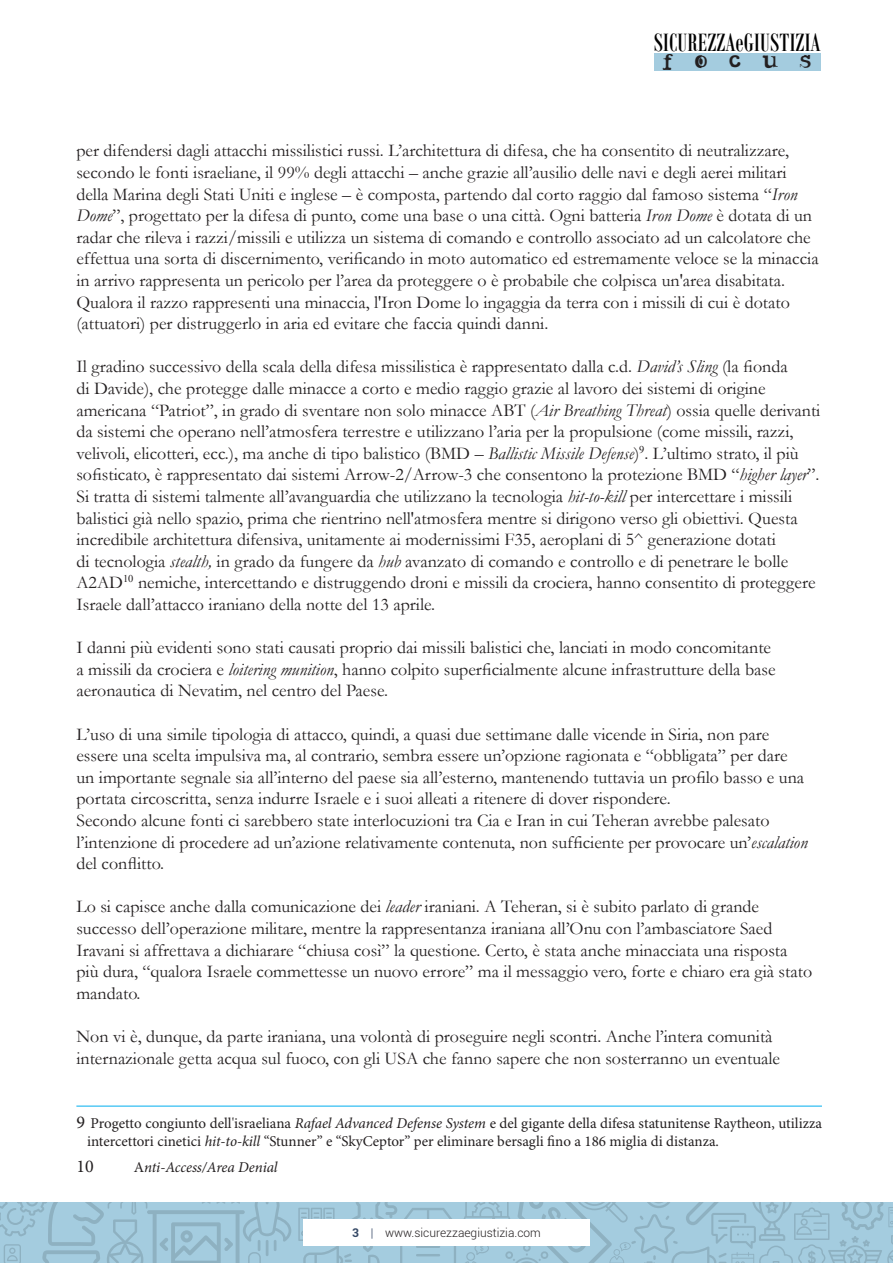
<style>
.page{position:relative;width:893px;height:1263px;background:#fff}
.page>*{position:absolute;margin:0;border:0;box-sizing:border-box;transform-origin:0 0}
.t1{font:27px "Bodoni MT Condensed";letter-spacing:.01em;color:#000}
.t2{font:18px/21.6px "Garamond";color:#231f20}
.t3{font:18px "Noir Filled";letter-spacing:1.13em;color:#231f20}
.t4{font:18px "Minion Pro";color:#231f20}
.t5{font:15px/18px "Minion Pro";color:#231f20}
.t6{font:italic 15px "Minion Pro";letter-spacing:-.01em;color:#231f20}
.t7{font:300 12px "Roboto";color:#231f20}
.s1{font-style:italic}
.s2{color:#1f1f1f}
.s3{font-size:18px}
.s4{font-style:normal}
.s5{font-weight:700;color:#364966}
.s6{color:#364966}
</style>
<div class="page">
<svg style="left:0;top:1202px;width:893px;height:61px;fill:#a4ccdf"></svg>
<div style="left:303px;top:1219px;width:287px;height:26px;background:#fff"></div>
<div style="left:654px;top:53px;width:167px;height:18px;background:#a4ccdf"></div>
<hr style="left:76px;top:1106px;width:746px;height:1px;background:#00aeef">
<h1 class="t1" style="left:654px;top:26px;width:168px">SICUREZZAeGIUSTIZIA</h1>
<p class="t3" style="left:662px;top:48px;width:151px">FOCUS</p>
<p class="t2" style="left:76px;top:139px;width:744px">per difendersi dagli attacchi missilistici russi. L’architettura di difesa, che ha consentito di neutralizzare, secondo le fonti israeliane, il 99% degli attacchi – anche grazie all’ausilio delle navi e degli aerei militari della Marina degli Stati Uniti e inglese – è composta, partendo dal corto raggio dal famoso sistema “<span class="s1">Iron Dome</span>”, progettato per la difesa di punto, come una base o una città. Ogni batteria <span class="s1">Iron Dome</span> è dotata di un radar che rileva i razzi/missili e utilizza un sistema di comando e controllo associato ad un calcolatore che effettua una sorta di discernimento, verificando in moto automatico ed estremamente veloce se la minaccia in arrivo rappresenta un pericolo per l’area da proteggere o è probabile che colpisca un'area disabitata.<br>Qualora il razzo rappresenti una minaccia, l'Iron Dome lo ingaggia da terra con i missili di cui è dotato (attuatori) per distruggerlo in aria ed evitare che faccia quindi danni.</p>
<p class="t2" style="left:76px;top:355px;width:745px">Il gradino successivo della scala della difesa missilistica è rappresentato dalla c.d. <span class="s1">David’s Sling</span> (la fionda<br>di Davide), che protegge dalle minacce a corto e medio raggio grazie al lavoro dei sistemi di origine americana “Patriot”, in grado di sventare non solo minacce ABT (<span class="s1">Air Breathing Threat</span>) ossia quelle derivanti da sistemi che operano nell’atmosfera terrestre e utilizzano l’aria per la propulsione (come missili, razzi, velivoli, elicotteri, ecc.), ma anche di tipo balistico (BMD – <span class="s1">Ballistic Missile Defense</span>)<sup>9</sup>. L’ultimo strato, il più sofisticato, è rappresentato dai sistemi Arrow-2/Arrow-3 che consentono la protezione BMD “<span class="s1">higher layer</span>”.<br>Si tratta di sistemi talmente all’avanguardia che utilizzano la tecnologia <span class="s1">hit-to-kill</span> per intercettare i missili balistici già nello spazio, prima che rientrino nell'atmosfera mentre si dirigono verso gli obiettivi. Questa incredibile architettura difensiva, unitamente ai modernissimi F35, aeroplani di 5^ generazione dotati<br>di tecnologia <span class="s1">stealth,</span> in grado da fungere da <span class="s1">hub</span> avanzato di comando e controllo e di penetrare le bolle A2AD<sup>10</sup> nemiche, intercettando e distruggendo droni e missili da crociera, hanno consentito di proteggere Israele dall’attacco iraniano della notte del 13 aprile.</p>
<p class="t2" style="left:76px;top:636px;width:701px">I danni più evidenti sono stati causati proprio dai missili balistici che, lanciati in modo concomitante a missili da crociera e <span class="s1">loitering munition</span>, hanno colpito superficialmente alcune infrastrutture della base aeronautica di Nevatim, nel centro del Paese.</p>
<p class="t2" style="left:76px;top:723px;width:729px">L’uso di una simile tipologia di attacco, quindi, a quasi due settimane dalle vicende in Siria, non pare essere una scelta impulsiva ma, al contrario, sembra essere un’opzione ragionata e “obbligata” per dare un importante segnale sia all’interno del paese sia all’esterno, mantenendo tuttavia un profilo basso e una portata circoscritta, senza indurre Israele e i suoi alleati a ritenere di dover rispondere.</p>
<p class="t2" style="left:76px;top:809px;width:733px">Secondo alcune fonti ci sarebbero state interlocuzioni tra Cia e Iran in cui Teheran avrebbe palesato l’intenzione di procedere ad un’azione relativamente contenuta, non sufficiente per provocare un’<span class="s1">escalation </span>del conflitto.</p>
<p class="t2" style="left:76px;top:895px;width:737px">Lo si capisce anche dalla comunicazione dei <span class="s1">leader</span> iraniani. A Teheran, si è subito parlato di grande successo dell’operazione militare, mentre la rappresentanza iraniana all’Onu con l’ambasciatore Saed Iravani si affrettava a dichiarare “chiusa così” la questione. Certo, è stata anche minacciata una risposta più dura, “qualora Israele commettesse un nuovo errore” ma il messaggio vero, forte e chiaro era già stato mandato.</p>
<p class="t2" style="left:76px;top:1025px;width:705px">Non vi è, dunque, da parte iraniana, una volontà di proseguire negli scontri. Anche l’intera comunità internazionale getta acqua sul fuoco, con gli USA che fanno sapere che non sosterranno un <span class="s2">eventuale</span></p>
<p class="t5" style="left:87px;top:1114px;width:736px;text-indent:-11px"><span class="s3">9</span> Progetto congiunto dell'israeliana <span class="s1">Rafael Advanced Defense System</span> e del gigante della difesa statunitense Raytheon, utilizza intercettori cinetici <span class="s1">hit-to-kill</span> “Stunner” e “SkyCeptor” per eliminare bersagli fino a 186 miglia di distanza.</p>
<p class="t4" style="left:76px;top:1155px;width:19px">10</p>
<p class="t6" style="left:134px;top:1156px;width:145px"><span class="s4">A</span>nti-Access/Area Denial</p>
<p class="t7" style="left:352px;top:1224px;width:190px"><span class="s5">3</span> <span class="s6">|</span> www.sicurezzaegiustizia.com</p>
</div>
